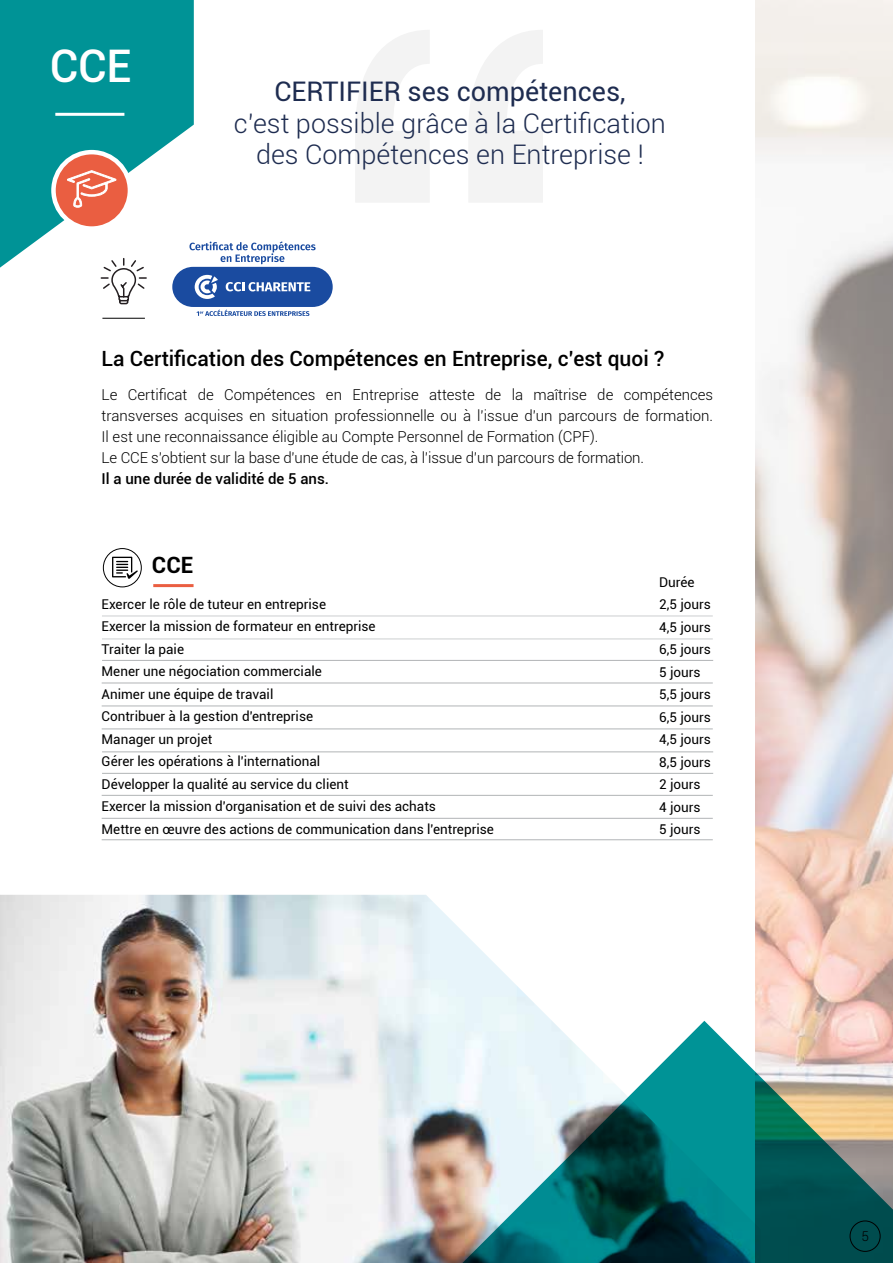
<style>
.page{position:relative;width:893px;height:1263px;background:#fff}
.page>*{position:absolute;margin:0;border:0;box-sizing:border-box;transform-origin:0 0}
.t1{font:500 45px "Roboto";color:#fff}
.t2{font:300 27px/31.5px "Roboto";color:#1e2c50;text-align:center}
.t3{font:27px "Roboto";color:#1e2c50}
.t4{font:700 22.5px "Roboto";color:#000}
.t5{font:500 21px "Roboto";color:#000}
.t6{font:300 15px/21px "Roboto";color:#000}
.t7{font:500 15px "Roboto";color:#000}
.t8{font:13.5px/22.5px "Roboto";color:#000}
.t9{font:300 13.5px "Roboto";color:#000101}
</style>
<div class="page">
<hr style="left:102px;top:318px;width:43px;height:1px;background:#000">
<svg style="left:100px;top:268px;width:47px;height:37px"></svg>
<img style="left:0;top:895px;width:705px;height:368px">
<img style="left:755px;top:1px;width:138px;height:1020px">
<svg style="left:172px;top:241px;width:161px;height:75px"></svg>
<svg style="left:112px;top:557px;width:26px;height:22px"></svg>
<hr style="left:102px;top:616px;width:611px;height:1px;background:#cdcfd0">
<hr style="left:102px;top:638px;width:611px;height:1px;background:#cdcfd0">
<hr style="left:102px;top:683px;width:611px;height:1px;background:#b1b4b6">
<hr style="left:102px;top:705px;width:611px;height:1px;background:#b1b4b6">
<hr style="left:102px;top:660px;width:611px;height:1px;background:#b1b4b6">
<hr style="left:102px;top:728px;width:611px;height:1px;background:#b1b4b6">
<hr style="left:102px;top:751px;width:611px;height:1px;background:#b1b4b6">
<hr style="left:102px;top:773px;width:611px;height:1px;background:#b1b4b6">
<hr style="left:102px;top:795px;width:611px;height:1px;background:#b1b4b6">
<hr style="left:102px;top:818px;width:611px;height:1px;background:#b1b4b6">
<hr style="left:102px;top:839px;width:611px;height:1px;background:#b1b4b6">
<hr style="left:153px;top:584px;width:41px;height:3px;background:#ea5e41">
<div style="left:103px;top:548px;width:38px;height:39px;border:1px solid #000101;border-radius:50%"></div>
<svg style="left:461px;top:1021px;width:432px;height:242px;background:#669997"></svg>
<div style="left:850px;top:1221px;width:30px;height:30px;border:1px solid #000101;border-radius:50%"></div>
<svg style="left:355px;top:30px;width:188px;height:172px"></svg>
<svg style="left:0;top:0;width:194px;height:268px;fill:#009396"></svg>
<hr style="left:55px;top:113px;width:69px;height:3px;background:#fff">
<svg style="left:53px;top:152px;width:77px;height:77px;background:#ed765d"></svg>
<div style="left:51px;top:150px;width:81px;height:81px;border:4px solid #fff;border-radius:50%"></div>
<svg style="left:67px;top:170px;width:49px;height:38px"></svg>
<h1 class="t1" style="left:50px;top:34px;width:83px">CCE</h1>
<h2 class="t3" style="left:274px;top:73px;width:353px">CERTIFIER ses compétences,</h2>
<h2 class="t2" style="left:234px;top:107px;width:434px">c’est possible grâce à la Certification des Compétences en Entreprise !</h2>
<h3 class="t5" style="left:102px;top:343px;width:564px">La Certification des Compétences en Entreprise, c’est quoi ?</h3>
<p class="t6" style="left:102px;top:384px;width:613px">Le Certificat de Compétences en Entreprise atteste de la maîtrise de compétences transverses acquises en situation professionnelle ou à l'issue d'un parcours de formation.<br>Il est une reconnaissance éligible au Compte Personnel de Formation (CPF).<br>Le CCE s’obtient sur la base d'une étude de cas, à l’issue d’un parcours de formation.</p>
<p class="t7" style="left:102px;top:468px;width:229px">Il a une durée de validité de 5 ans.</p>
<h3 class="t4" style="left:152px;top:549px;width:43px">CCE</h3>
<p class="t8" style="left:102px;top:592px;width:394px">Exercer le rôle de tuteur en entreprise<br>Exercer la mission de formateur en entreprise<br>Traiter la paie<br>Mener une négociation commerciale<br>Animer une équipe de travail<br>Contribuer à la gestion d'entreprise<br>Manager un projet<br>Gérer les opérations à l'international<br>Développer la qualité au service du client<br>Exercer la mission d'organisation et de suivi des achats<br>Mettre en œuvre des actions de communication dans l'entreprise</p>
<p class="t8" style="left:659px;top:570px;width:53px">Durée<br>2,5 jours<br>4,5 jours<br>6,5 jours<br>5 jours<br>5,5 jours<br>6,5 jours<br>4,5 jours<br>8,5 jours<br>2 jours<br>4 jours<br>5 jours</p>
<p class="t9" style="left:861px;top:1226px;width:9px">5</p>
</div>
